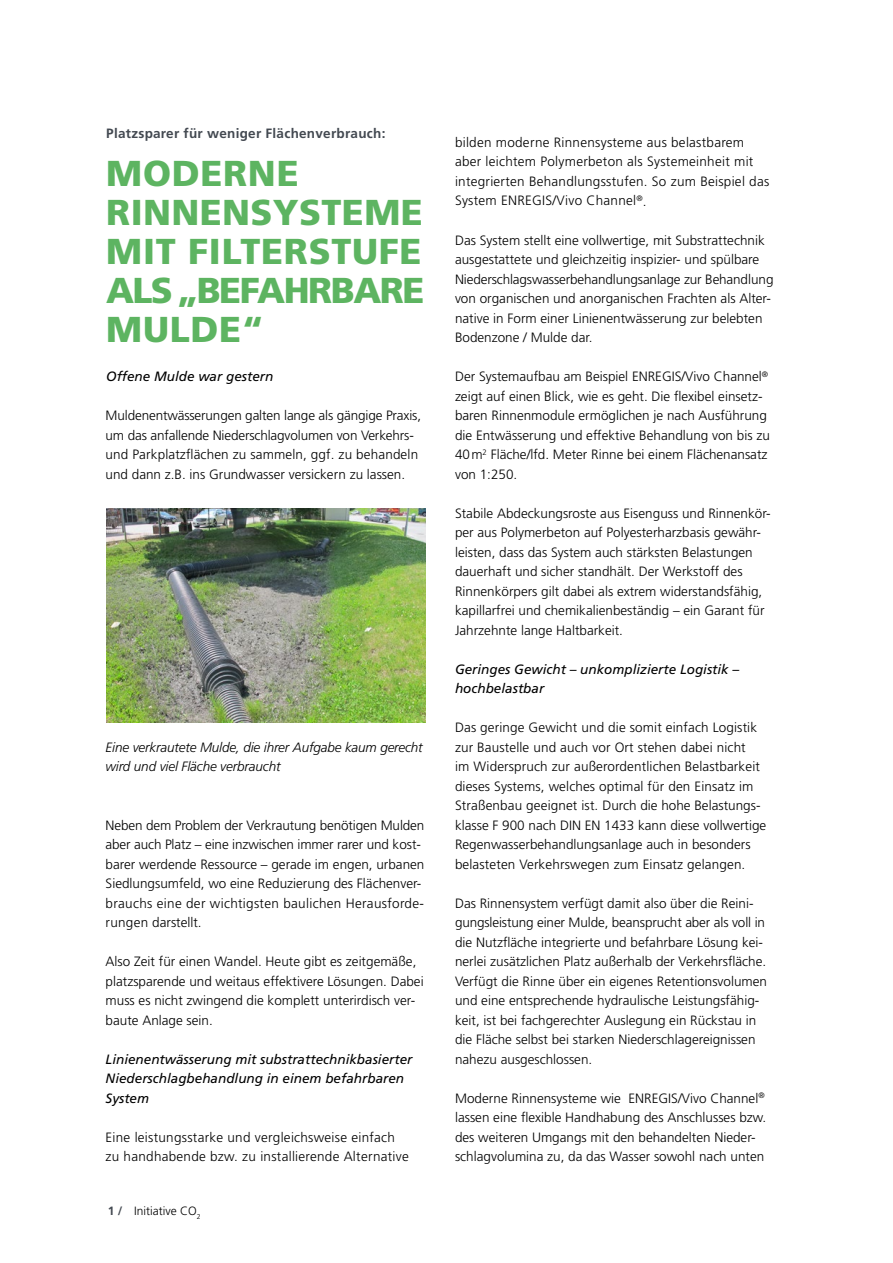
<style>
.page{position:relative;width:893px;height:1263px;background:#fff}
.page>*{position:absolute;margin:0;border:0;box-sizing:border-box;transform-origin:0 0}
.t1{font:900 36px/39px "Frutiger";letter-spacing:.01em;color:#5db461}
.t2{font:300 13.5px/19.5px "Frutiger";color:#000}
.t3{font:300 13.5px/19.5px "Frutiger";letter-spacing:.02em;color:#000}
.t4{font:italic 13.5px/19.5px "Frutiger";color:#000}
.t5{font:italic 300 13.5px/19.5px "Frutiger";letter-spacing:-.01em;color:#000}
.t6{font:700 13.5px "Frutiger";letter-spacing:.02em;color:#434951}
.t7{font:300 12px "Frutiger";color:#000}
.s1{font-weight:700;color:#434951}
</style>
<div class="page">
<img style="left:106px;top:508px;width:319px;height:214px">
<p class="t6" style="left:106px;top:125px;width:281px">Platzsparer für weniger Flächenverbrauch:</p>
<h1 class="t1" style="left:106px;top:153px;width:320px">MODERNE<br>RINNENSYSTEME<br>MIT FILTERSTUFE<br>ALS „BEFAHRBARE<br>MULDE“</h1>
<p class="t4" style="left:106px;top:367px;width:169px">Offene Mulde war gestern</p>
<p class="t2" style="left:106px;top:406px;width:317px">Muldenentwässerungen galten lange als gängige Praxis, um das anfallende Niederschlagvolumen von Verkehrs&shy;und Parkplatzflächen zu sammeln, ggf. zu behandeln und dann z.B. ins Grundwasser versickern zu lassen.</p>
<p class="t5" style="left:106px;top:737px;width:319px">Eine verkrautete Mulde, die ihrer Aufgabe kaum gerecht wird und viel Fläche verbraucht</p>
<p class="t2" style="left:106px;top:815px;width:320px">Neben dem Problem der Verkrautung benötigen Mulden aber auch Platz – eine inzwischen immer rarer und kost&shy;barer werdende Ressource – gerade im engen, urbanen Siedlungsumfeld, wo eine Reduzierung des Flächenver&shy;brauchs eine der wichtigsten baulichen Herausforde&shy;rungen darstellt.</p>
<p class="t2" style="left:106px;top:952px;width:320px">Also Zeit für einen Wandel. Heute gibt es zeitgemäße, platzsparende und weitaus effektivere Lösungen. Dabei muss es nicht zwingend die komplett unterirdisch ver&shy;baute Anlage sein.</p>
<p class="t4" style="left:106px;top:1049px;width:308px">Linienentwässerung mit substrattechnikbasierter<br>Niederschlagbehandlung in einem befahrbaren<br>System</p>
<p class="t3" style="left:106px;top:1127px;width:305px">Eine leistungsstarke und vergleichsweise einfach zu handhabende bzw. zu installierende Alternative</p>
<p class="t7" style="left:108px;top:1204px;width:95px"><span class="s1">1 /</span> Initiative CO<sub>2</sub></p>
<p class="t3" style="left:455px;top:133px;width:316px">bilden moderne Rinnensysteme aus belastbarem aber leichtem Polymerbeton als Systemeinheit mit integrierten Behandlungsstufen. So zum Beispiel das System ENREGIS/Vivo Channel<sup>®</sup>.</p>
<p class="t2" style="left:455px;top:230px;width:320px">Das System stellt eine vollwertige, mit Substrattechnik ausgestattete und gleichzeitig inspizier- und spülbare Niederschlagswasserbehandlungsanlage zur Behandlung von organischen und anorganischen Frachten als Alter&shy;native in Form einer Linienentwässerung zur belebten Bodenzone / Mulde dar.</p>
<p class="t2" style="left:455px;top:367px;width:316px">Der Systemaufbau am Beispiel ENREGIS/Vivo Channel<sup>® </sup>zeigt auf einen Blick, wie es geht. Die flexibel einsetz&shy;baren Rinnenmodule ermöglichen je nach Ausführung die Entwässerung und effektive Behandlung von bis zu 40m<sup>2</sup> Fläche/lfd. Meter Rinne bei einem Flächenansatz von 1:250.</p>
<p class="t2" style="left:455px;top:503px;width:317px">Stabile Abdeckungsroste aus Eisenguss und Rinnenkör&shy;per aus Polymerbeton auf Polyesterharzbasis gewähr&shy;leisten, dass das System auch stärksten Belastungen dauerhaft und sicher standhält. Der Werkstoff des Rinnenkörpers gilt dabei als extrem widerstandsfähig, kapillarfrei und chemikalienbeständig – ein Garant für Jahrzehnte lange Haltbarkeit.</p>
<p class="t4" style="left:455px;top:659px;width:286px">Geringes Gewicht – unkomplizierte Logistik – hochbelastbar</p>
<p class="t2" style="left:455px;top:718px;width:313px">Das geringe Gewicht und die somit einfach Logistik zur Baustelle und auch vor Ort stehen dabei nicht<br>im Widerspruch zur außerordentlichen Belastbarkeit dieses Systems, welches optimal für den Einsatz im Straßenbau geeignet ist. Durch die hohe Belastungs&shy;klasse F 900 nach DIN EN 1433 kann diese vollwertige Regenwasserbehandlungsanlage auch in besonders belasteten Verkehrswegen zum Einsatz gelangen.</p>
<p class="t2" style="left:455px;top:893px;width:314px">Das Rinnensystem verfügt damit also über die Reini&shy;gungsleistung einer Mulde, beansprucht aber als voll in die Nutzfläche integrierte und befahrbare Lösung kei&shy;nerlei zusätzlichen Platz außerhalb der Verkehrsfläche.<br>Verfügt die Rinne über ein eigenes Retentionsvolumen und eine entsprechende hydraulische Leistungsfähig&shy;keit, ist bei fachgerechter Auslegung ein Rückstau in die Fläche selbst bei starken Niederschlagereignissen nahezu ausgeschlossen.</p>
<p class="t2" style="left:455px;top:1088px;width:313px">Moderne Rinnensysteme wie ENREGIS/Vivo Channel<sup>® </sup>lassen eine flexible Handhabung des Anschlusses bzw. des weiteren Umgangs mit den behandelten Nieder&shy;schlagvolumina zu, da das Wasser sowohl nach unten</p>
</div>
